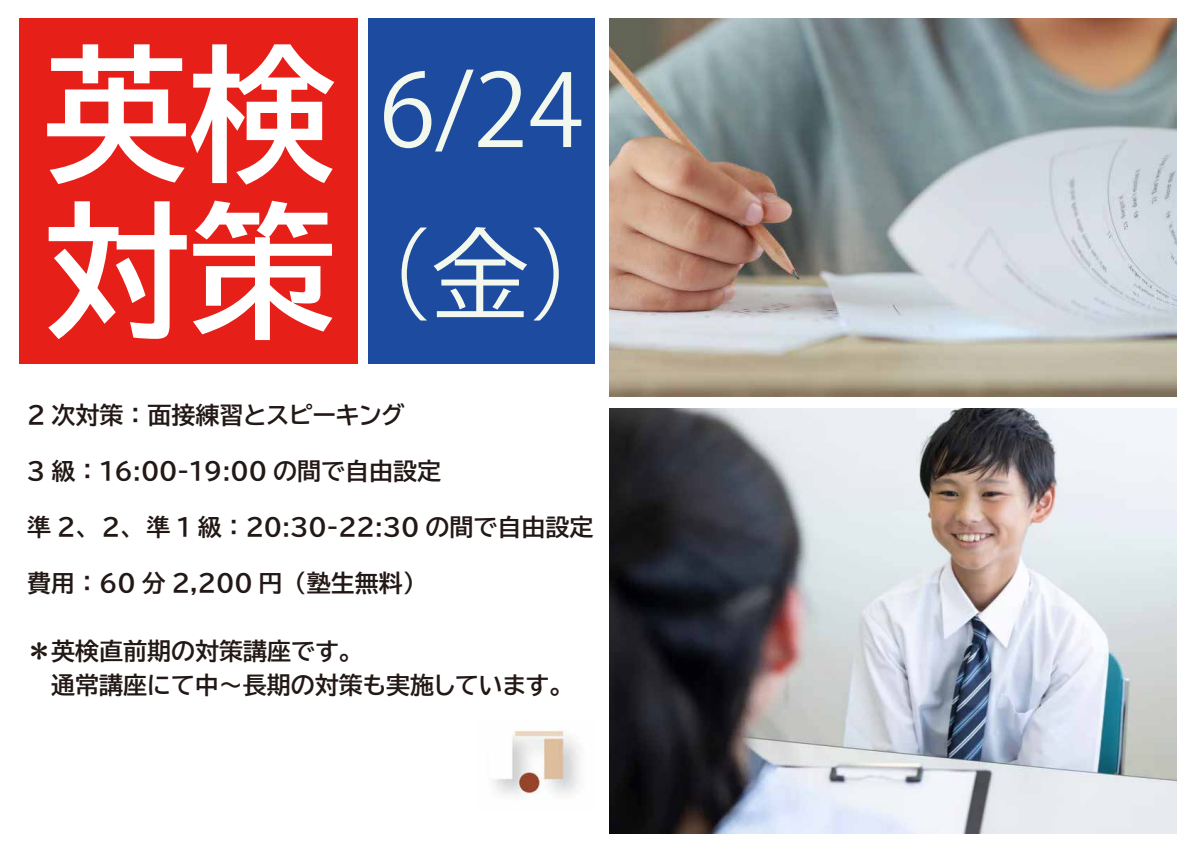
<style>
.page{position:relative;width:1191px;height:842px;background:#fff}
.page>*{position:absolute;margin:0;border:0;box-sizing:border-box;transform-origin:0 0}
.t1{font:146px/157px "BIZ UDP Gothic Bold";color:#fff}
.t2{font:100px/165px "Koz Go Pr 6 N";color:#f2f8ee;text-align:center}
.t3{font:23.8px/34px "BIZ UDP Gothic Bold";color:#221815}
</style>
<div class="page">
<div style="left:368px;top:18px;width:226px;height:346px;background:#1d4b9f"></div>
<div style="left:19px;top:18px;width:338px;height:346px;background:#e71f19"></div>
<img style="left:493px;top:730px;width:86px;height:70px">
<img style="left:610px;top:19px;width:566px;height:378px">
<img style="left:610px;top:408px;width:566px;height:425px">
<h1 class="t1" style="left:44px;top:35px;width:293px">英検対策</h1>
<h2 class="t2" style="left:330px;top:30px;width:301px">6/24（金）</h2>
<p class="t3" style="left:27px;top:397px;width:379px">2 次対策：面接練習とスピーキング</p>
<p class="t3" style="left:27px;top:453px;width:415px">3 級： 16:00-19:00 の間で自由設定</p>
<p class="t3" style="left:27px;top:509px;width:568px">準 2、２、準 1 級： 20:30-22:30 の間で自由設定</p>
<p class="t3" style="left:27px;top:565px;width:389px">費用： 60 分 2,200 円（塾生無料）</p>
<p class="t3" style="left:27px;top:633px;width:538px">＊英検直前期の対策講座です。<br>　 通常講座にて中～長期の対策も実施しています。</p>
</div>
